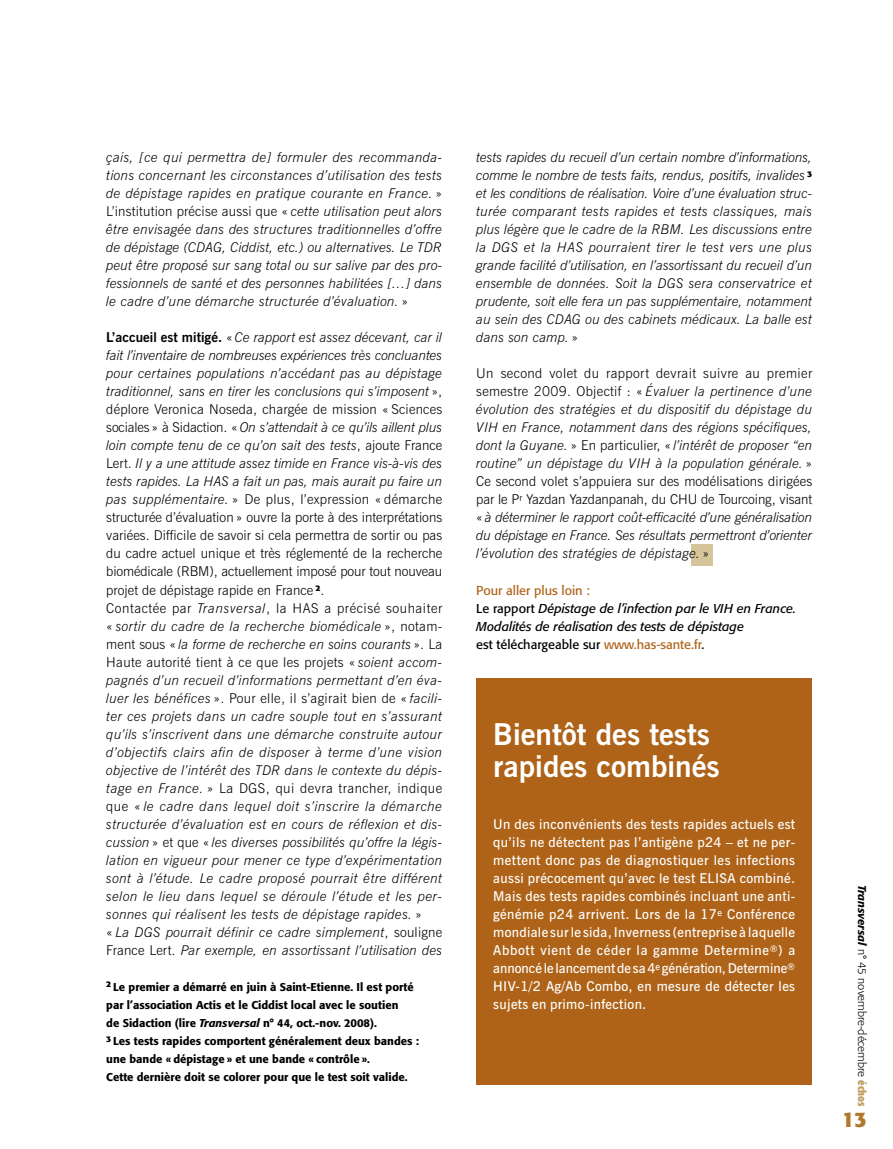
<style>
.page{position:relative;width:893px;height:1149px;background:#fff}
.page>*{position:absolute;margin:0;border:0;box-sizing:border-box;transform-origin:0 0}
.t1{font:700 30px/31.5px "News Gothic BT";color:#fff}
.t2{font:700 21px "Formata";color:#b1792d}
.t3{font:italic 300 13.5px/18px "News Gothic BT";letter-spacing:.02em;color:#000;text-align:justify}
.t4{font:600 13.5px/18px "News Gothic BT";letter-spacing:.025em;color:#fff;text-align:justify}
.t5{font:italic 12.75px/18px "Formata";color:#000}
.t6{font:500 11.25px/18px "Formata";color:#000}
.t7{font:300 11.25px "Formata";color:#000}
.s1{font-style:normal}
.s2{font-weight:700;font-style:normal}
.s3{font-style:italic}
.s4{font-style:normal;color:#ae6318}
.s5{font-weight:500;font-style:italic}
.s6{font-weight:700;font-stretch:condensed;color:#c19e61}
</style>
<div class="page">
<div style="left:476px;top:678px;width:336px;height:406px;background:#ae6318"></div>
<div style="left:692px;top:544px;width:21px;height:21px;background:#d6c59a"></div>
<p class="t3" style="left:106px;top:149px;width:337px">çais, [ce qui permettra de] formuler des recommanda&shy;tions concernant les circonstances d’utilisation des tests de dépistage rapides en pratique courante en France. <span class="s1">» L’institution précise aussi que «</span> cette utilisation peut alors être envisagée dans des structures traditionnelles d’offre de dépistage (CDAG, Ciddist, etc.) ou alternatives. Le TDR peut être proposé sur sang total ou sur salive par des pro&shy;fessionnels de santé et des personnes habilitées […] dans le cadre d’une démarche structurée d’évaluation. <span class="s1">»</span></p>
<p class="t3" style="left:106px;top:329px;width:337px;text-align:left"><span class="s2">L’accueil est mitigé.</span> <span class="s1">«</span> Ce rapport est assez décevant, car il fait l’inventaire de nombreuses expériences très concluantes pour certaines populations n’accédant pas au dépistage traditionnel, sans en tirer les conclusions qui s’imposent <span class="s1">», déplore Veronica Noseda, chargée de mission « Sciences sociales » à Sidaction. «</span>On s’attendait à ce qu’ils aillent plus loin compte tenu de ce qu’on sait des tests<span class="s1">, ajoute France Lert.</span> Il y a une attitude assez timide en France vis-à-vis des tests rapides. La HAS a fait un pas, mais aurait pu faire un pas supplémentaire. <span class="s1">» De plus, l’expression « démarche structurée d’évaluation » ouvre la porte à des interprétations variées. Difficile de savoir si cela permettra de sortir ou pas du cadre actuel unique et très réglementé de la recherche biomédicale (RBM), actuellement imposé pour tout nouveau projet de dépistage rapide en France</span> <sup>2</sup><span class="s1">.<br>Contactée par</span> Transversal<span class="s1">, la HAS a précisé souhaiter «</span> sortir du cadre de la recherche biomédicale <span class="s1">», notam&shy;ment sous «</span> la forme de recherche en soins courants <span class="s1">». La Haute autorité tient à ce que les projets «</span> soient accom&shy;pagnés d’un recueil d’informations permettant d’en éva&shy;luer les bénéfices <span class="s1">». Pour elle, il s’agirait bien de «</span> facili&shy;ter ces projets dans un cadre souple tout en s’assurant qu’ils s’inscrivent dans une démarche construite autour d’objectifs clairs afin de disposer à terme d’une vision objective de l’intérêt des TDR dans le contexte du dépis&shy;tage en France. <span class="s1">» La DGS, qui devra trancher, indique que «</span> le cadre dans lequel doit s’inscrire la démarche structurée d’évaluation est en cours de réflexion et dis&shy;cussion <span class="s1">» et que «</span> les diverses possibilités qu’offre la légis&shy;lation en vigueur pour mener ce type d’expérimentation sont à l’étude. Le cadre proposé pourrait être différent selon le lieu dans lequel se déroule l’étude et les per&shy;sonnes qui réalisent les tests de dépistage rapides. <span class="s1">»<br>«</span> La DGS pourrait définir ce cadre simplement<span class="s1">, souligne France Lert.</span> Par exemple, en assortissant l’utilisation des</p>
<p class="t6" style="left:106px;top:978px;width:314px"><sup>2</sup> Le premier a démarré en juin à Saint-Etienne. Il est porté par l’association Actis et le Ciddist local avec le soutien<br>de Sidaction (lire <span class="s3">Transversal</span> n° 44, oct.-nov. 2008).<br><sup>3</sup> Les tests rapides comportent généralement deux bandes : une bande «dépistage » et une bande « contrôle ».<br>Cette dernière doit se colorer pour que le test soit valide.</p>
<p class="t3" style="left:476px;top:149px;width:337px">tests rapides du recueil d’un certain nombre d’informations, comme le nombre de tests faits, rendus, positifs, invalides <sup>3 </sup>et les conditions de réalisation. Voire d’une évaluation struc&shy;turée comparant tests rapides et tests classiques, mais plus légère que le cadre de la RBM. Les discussions entre la DGS et la HAS pourraient tirer le test vers une plus grande facilité d’utilisation, en l’assortissant du recueil d’un ensemble de données. Soit la DGS sera conservatrice et prudente, soit elle fera un pas supplémentaire, notamment au sein des CDAG ou des cabinets médicaux. La balle est dans son camp. <span class="s1">»</span></p>
<p class="t3" style="left:476px;top:365px;width:337px"><span class="s1">Un second volet du rapport devrait suivre au premier semestre 2009. Objectif : «</span> Évaluer la pertinence d’une évolution des stratégies et du dispositif du dépistage du VIH en France, notamment dans des régions spécifiques, dont la Guyane. <span class="s1">» En particulier, «</span> l’intérêt de proposer “en routine” un dépistage du VIH à la population générale. <span class="s1">» Ce second volet s’appuiera sur des modélisations dirigées par le P</span><sup>r</sup> <span class="s1">Yazdan Yazdanpanah, du CHU de Tourcoing, visant «</span> à déterminer le rapport coût-efficacité d’une généralisation du dépistage en France. Ses résultats permettront d’orienter l’évolution des stratégies de dépistage. <span class="s1">»</span></p>
<p class="t5" style="left:476px;top:581px;width:321px"><span class="s4">Pour aller plus loin :<br></span><span class="s1">Le rapport</span> Dépistage de l’infection par le VIH en France.<br>Modalités de réalisation des tests de dépistage<br><span class="s1">est téléchargeable sur</span> <span class="s4">www.has-sante.fr</span><span class="s1">.</span></p>
<h1 class="t1" style="left:493px;top:721px;width:228px">Bientôt des tests rapides combinés</h1>
<p class="t4" style="left:493px;top:815px;width:303px">Un des inconvénients des tests rapides actuels est qu’ils ne détectent pas l’antigène p24 – et ne per&shy;mettent donc pas de diagnostiquer les infections aussi précocement qu’avec le test ELISA combiné.<br>Mais des tests rapides combinés incluant une anti&shy;génémie p24 arrivent. Lors de la 17<sup>e</sup> Conférence mondiale surle sida, Inverness (entreprise à laquelle Abbott vient de céder la gamme Determine<sup>®</sup>) a annoncé le lancementde sa4<sup>e</sup> génération,Determine<sup>® </sup>HIV-1/2 Ag/Ab Combo, en mesure de détecter les sujets en primo-infection.</p>
<p class="t7" style="left:867px;top:884px;width:223px;rotate:90deg"><span class="s5">Transversal</span> n° 45 novembre-décembre <span class="s6">échos</span></p>
<h2 class="t2" style="left:842px;top:1110px;width:26px">13</h2>
</div>
